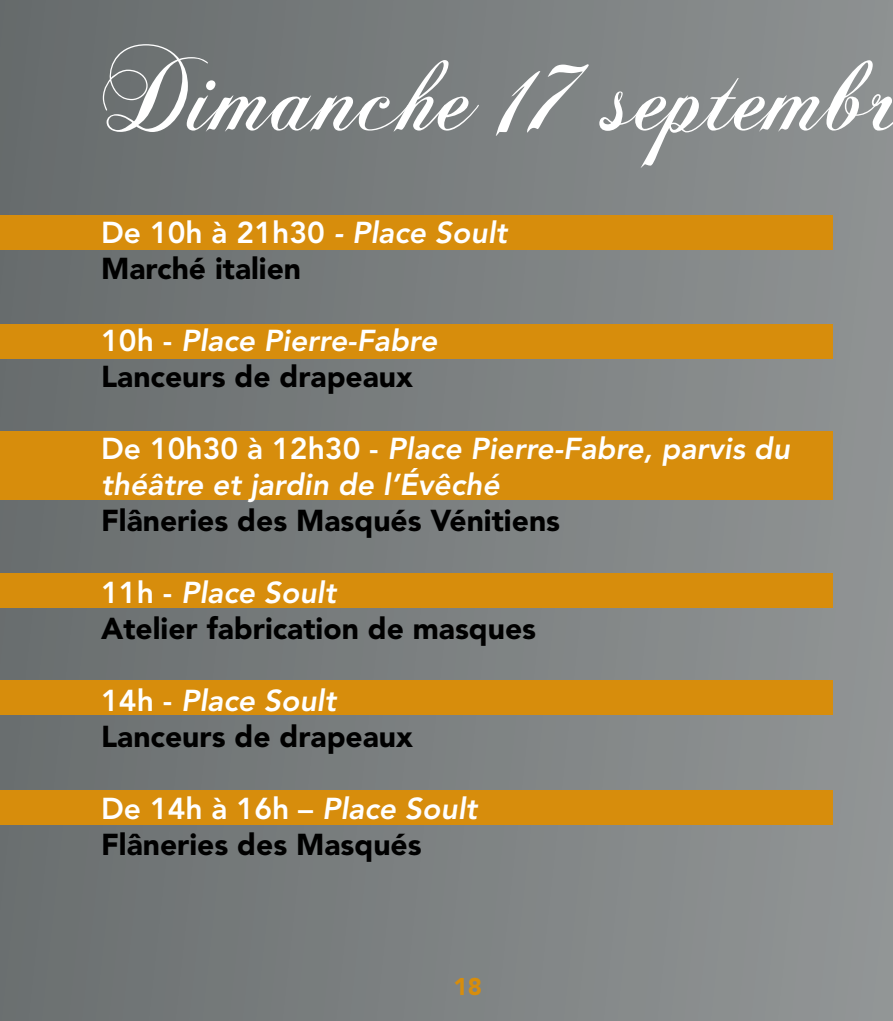
<style>
.page{position:relative;width:893px;height:1021px;background:#fff}
.page>*{position:absolute;margin:0;border:0;box-sizing:border-box;transform-origin:0 0}
.t1{font:108px "Chopin Script";color:#fff}
.t2{font:900 30px/36px "Avenir LT Std";color:#000}
.t3{font:italic 800 30px/36px "Avenir LT Std";color:#fff}
.t4{font:900 24px "Avenir LT Std";color:#d78d0c}
.s1{font-weight:800;color:#fff}
.s2{font-weight:800;font-style:italic;color:#fff}
.s3{font-style:normal}
</style>
<div class="page">
<div style="left:0;top:0;width:893px;height:1020px;background:linear-gradient(to right,#696d6d,#909493)"></div>
<div style="left:0;top:216px;width:833px;height:34px;background:#d78d0c"></div>
<div style="left:0;top:680px;width:833px;height:34px;background:#d78d0c"></div>
<div style="left:0;top:790px;width:833px;height:34px;background:#d78d0c"></div>
<div style="left:0;top:432px;width:833px;height:68px;background:#d78d0c"></div>
<div style="left:0;top:574px;width:833px;height:34px;background:#d78d0c"></div>
<div style="left:0;top:325px;width:833px;height:34px;background:#d78d0c"></div>
<h1 class="t1" style="left:102px;top:28px;width:804px">Dimanche 17 septembr</h1>
<p class="t2" style="left:101px;top:214px;width:407px"><span class="s1">De 10h à 21h30</span> <span class="s2">- Place Soult<br></span>Marché italien</p>
<p class="t2" style="left:101px;top:322px;width:338px"><span class="s1">10h -</span> <span class="s2">Place Pierre-Fabre<br></span>Lanceurs de drapeaux</p>
<p class="t3" style="left:101px;top:431px;width:690px"><span class="s3">De 10h30 à 12h30 -</span> Place Pierre-Fabre, parvis du théâtre et jardin de l’Évêché</p>
<p class="t2" style="left:101px;top:502px;width:460px">Flâneries des Masqués Vénitiens</p>
<p class="t2" style="left:101px;top:574px;width:437px"><span class="s1">11h -</span> <span class="s2">Place Soult<br></span>Atelier fabrication de masques</p>
<p class="t2" style="left:101px;top:682px;width:313px"><span class="s1">14h -</span> <span class="s2">Place Soult<br></span>Lanceurs de drapeaux</p>
<p class="t2" style="left:101px;top:790px;width:377px"><span class="s1">De 14h à 16h –</span> <span class="s2">Place Soult<br></span>Flâneries des Masqués</p>
<p class="t4" style="left:454px;top:972px;width:30px">18</p>
</div>
